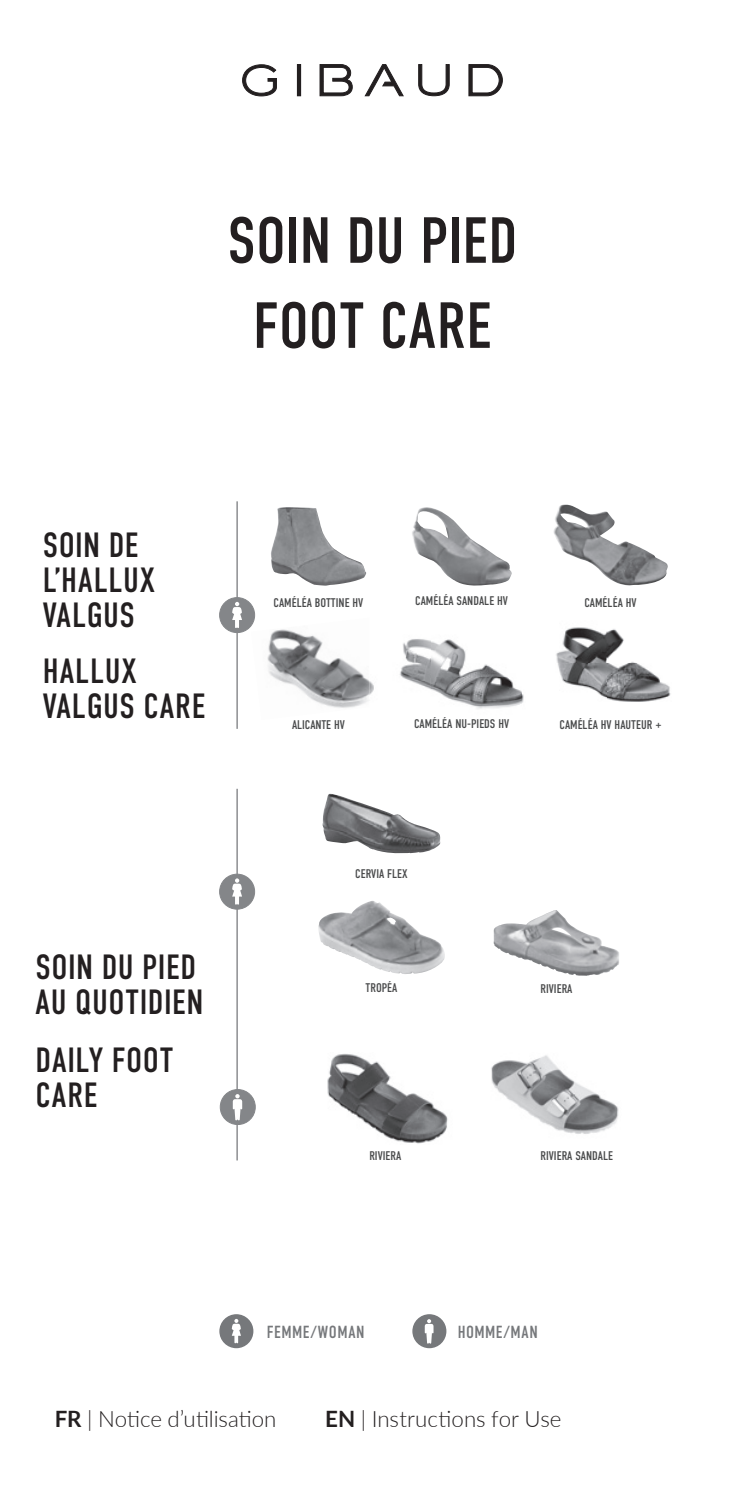
<style>
.page{position:relative;width:745px;height:1489px;background:#fff}
.page>*{position:absolute;margin:0;border:0;box-sizing:border-box;transform-origin:0 0}
.t1{font:65px/85px "DIN Condensed";letter-spacing:.005em;color:#231f20;text-align:center}
.t2{font:35px/35px "DIN Condensed";letter-spacing:.015em;color:#231f20}
.t3{font:300 22.5px "Lato";color:#231f20}
.t4{font:17.5px "DIN Condensed";letter-spacing:.03em;color:#76787b}
.t5{font:12.5px "DIN Condensed";color:#4a4b4c}
.s1{font-weight:700}
</style>
<div class="page">
<div style="left:297px;top:64px;width:4px;height:32px;border:1px solid #231f20"></div>
<svg style="left:418px;top:64px;width:32px;height:33px"></svg>
<svg style="left:468px;top:64px;width:35px;height:33px"></svg>
<svg style="left:242px;top:64px;width:35px;height:33px"></svg>
<svg style="left:364px;top:64px;width:40px;height:33px"></svg>
<svg style="left:319px;top:64px;width:34px;height:33px"></svg>
<img style="left:251px;top:619px;width:118px;height:89px">
<img style="left:556px;top:627px;width:79px;height:36px">
<img style="left:557px;top:663px;width:114px;height:39px">
<img style="left:430px;top:639px;width:76px;height:38px">
<img style="left:399px;top:639px;width:31px;height:50px">
<img style="left:430px;top:677px;width:92px;height:32px">
<img style="left:369px;top:681px;width:5px;height:14px">
<img style="left:522px;top:694px;width:2px;height:9px">
<hr style="left:236px;top:501px;width:2px;height:227px;background:#848689">
<img style="left:533px;top:910px;width:22px;height:10px">
<img style="left:318px;top:901px;width:127px;height:73px">
<img style="left:553px;top:504px;width:114px;height:82px">
<img style="left:271px;top:507px;width:96px;height:78px">
<img style="left:412px;top:507px;width:100px;height:78px">
<img style="left:322px;top:793px;width:119px;height:61px">
<div style="left:219px;top:597px;width:35px;height:35px;background:#848689;border-radius:50%"></div>
<div style="left:219px;top:597px;width:36px;height:36px;border:1px solid #848689;border-radius:50%"></div>
<svg style="left:232px;top:602px;width:10px;height:26px"></svg>
<hr style="left:236px;top:788px;width:2px;height:372px;background:#848689">
<div style="left:219px;top:874px;width:35px;height:35px;background:#848689;border-radius:50%"></div>
<div style="left:219px;top:873px;width:36px;height:36px;border:1px solid #848689;border-radius:50%"></div>
<svg style="left:232px;top:878px;width:10px;height:26px"></svg>
<div style="left:220px;top:1089px;width:35px;height:35px;background:#848689;border-radius:50%"></div>
<div style="left:220px;top:1089px;width:35px;height:35px;border:1px solid #848689;border-radius:50%"></div>
<svg style="left:233px;top:1094px;width:9px;height:26px"></svg>
<img style="left:327px;top:1054px;width:121px;height:90px">
<img style="left:491px;top:1055px;width:128px;height:79px">
<div style="left:220px;top:1314px;width:32px;height:33px;background:#76787b;border-radius:50%"></div>
<div style="left:219px;top:1313px;width:34px;height:34px;border:1px solid #76787b;border-radius:50%"></div>
<svg style="left:231px;top:1319px;width:10px;height:24px"></svg>
<div style="left:413px;top:1314px;width:32px;height:33px;background:#76787b;border-radius:50%"></div>
<div style="left:412px;top:1313px;width:34px;height:34px;border:1px solid #76787b;border-radius:50%"></div>
<svg style="left:424px;top:1319px;width:9px;height:24px"></svg>
<h1 class="t1" style="left:227px;top:199px;width:292px">SOIN DU PIED<br>FOOT CARE</h1>
<h2 class="t2" style="left:43px;top:528px;width:114px">SOIN DE<br>L’HALLUX<br>VALGUS</h2>
<h2 class="t2" style="left:43px;top:654px;width:164px">HALLUX<br>VALGUS CARE</h2>
<h2 class="t2" style="left:36px;top:950px;width:169px">SOIN DU PIED<br>AU QUOTIDIEN</h2>
<h2 class="t2" style="left:36px;top:1042px;width:139px">DAILY FOOT<br>CARE</h2>
<p class="t5" style="left:273px;top:595px;width:91px">CAMÉLÉA BOTTINE HV</p>
<p class="t5" style="left:415px;top:594px;width:94px">CAMÉLÉA SANDALE HV</p>
<p class="t5" style="left:584px;top:595px;width:53px">CAMÉLÉA HV</p>
<p class="t5" style="left:292px;top:717px;width:54px">ALICANTE HV</p>
<p class="t5" style="left:414px;top:717px;width:97px">CAMÉLÉA NU-PIEDS HV</p>
<p class="t5" style="left:559px;top:717px;width:103px">CAMÉLÉA HV HAUTEUR +</p>
<p class="t5" style="left:355px;top:866px;width:54px">CERVIA FLEX</p>
<p class="t5" style="left:365px;top:980px;width:33px">TROPÉA</p>
<p class="t5" style="left:540px;top:981px;width:33px">RIVIERA</p>
<p class="t5" style="left:369px;top:1149px;width:33px">RIVIERA</p>
<p class="t5" style="left:540px;top:1149px;width:74px">RIVIERA SANDALE</p>
<h3 class="t4" style="left:266px;top:1321px;width:99px">FEMME/WOMAN</h3>
<h3 class="t4" style="left:457px;top:1321px;width:82px">HOMME/MAN</h3>
<h3 class="t3" style="left:55px;top:1403px;width:223px"><span class="s1">FR</span> | Notice d’utilisation</h3>
<h3 class="t3" style="left:325px;top:1403px;width:238px"><span class="s1">EN</span> | Instructions for Use</h3>
</div>
